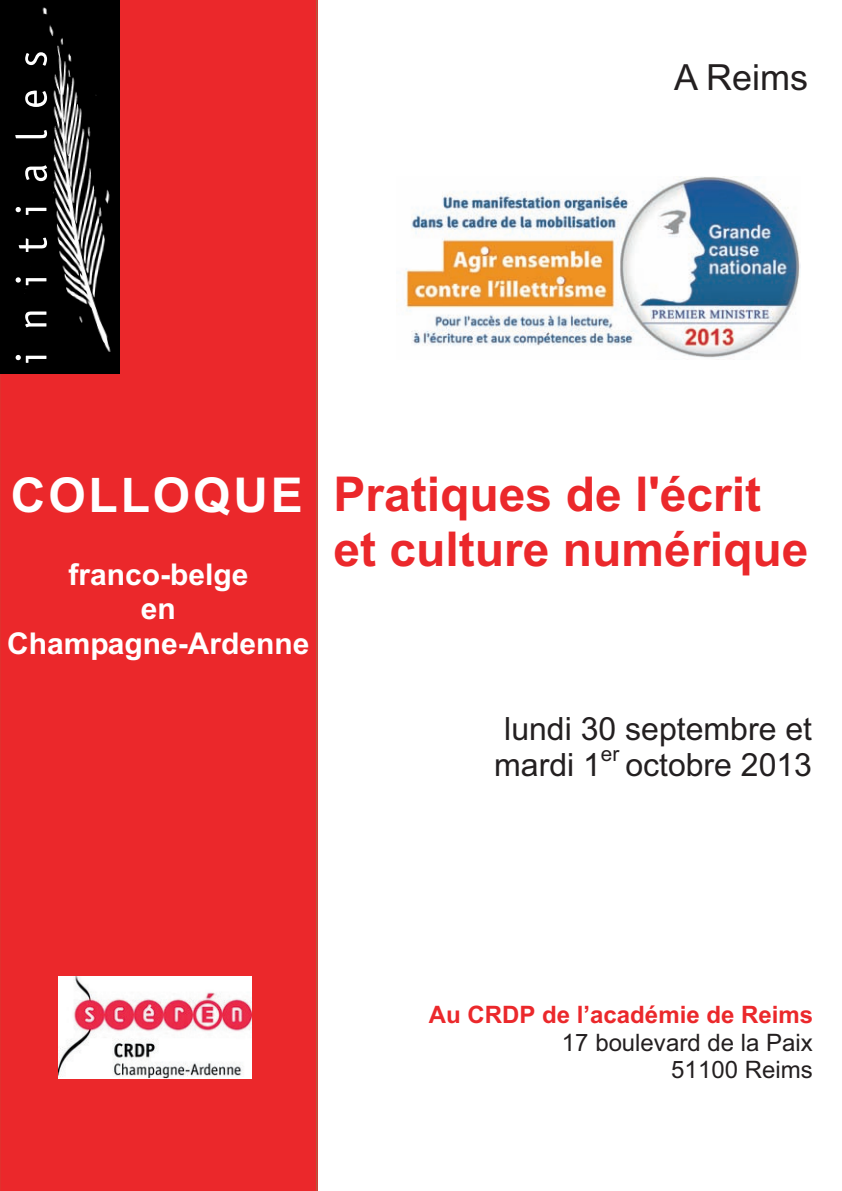
<style>
.page{position:relative;width:842px;height:1191px;background:#fff}
.page>*{position:absolute;margin:0;border:0;box-sizing:border-box;transform-origin:0 0}
.t1{font:700 48px/55px "Arial";color:#eb282b}
.t2{font:700 48px "Arial";letter-spacing:.06em;color:#fff}
.t3{font:36px "Arial";color:#231f20}
.t4{font:32px/36.8px "Arial";color:#231f20}
.t5{font:700 30px/34.4px "Arial";color:#fff;text-align:center}
.t6{font:24px/27.6px "Arial";color:#231f20;text-align:right}
.t7{font:700 24px "Arial";color:#eb282b}
.t8{font:20.8px "Arial";color:#231f20}
</style>
<div class="page">
<div style="left:0;top:0;width:317px;height:1191px;background:#eb282b"></div>
<img style="left:58px;top:976px;width:194px;height:102px">
<div style="left:0;top:0;width:119px;height:373px;background:#000"></div>
<img style="left:15px;top:7px;width:96px;height:352px">
<svg style="left:16px;top:355px;width:30px;height:8px"></svg>
<svg style="left:25px;top:311px;width:21px;height:16px"></svg>
<svg style="left:16px;top:277px;width:30px;height:8px"></svg>
<svg style="left:19px;top:238px;width:28px;height:14px"></svg>
<svg style="left:16px;top:207px;width:30px;height:8px"></svg>
<svg style="left:25px;top:165px;width:22px;height:16px"></svg>
<svg style="left:15px;top:130px;width:32px;height:8px"></svg>
<svg style="left:25px;top:91px;width:22px;height:16px"></svg>
<svg style="left:25px;top:52px;width:22px;height:14px"></svg>
<img style="left:396px;top:176px;width:405px;height:182px">
<p class="t3" style="left:674px;top:64px;width:135px">A Reims</p>
<p class="t2" style="left:11px;top:477px;width:294px">COLLOQUE</p>
<p class="t5" style="left:7px;top:560px;width:304px">franco-belge<br>en<br>Champagne-Ardenne</p>
<p class="t1" style="left:334px;top:471px;width:476px">Pratiques de l'écrit et culture numérique</p>
<p class="t4" style="left:494px;top:713px;width:319px;text-indent:10px">lundi 30 septembre et mardi 1</p>
<p class="t8" style="left:601px;top:746px;width:20px">er</p>
<p class="t4" style="left:625px;top:750px;width:188px">octobre 2013</p>
<p class="t7" style="left:429px;top:1005px;width:386px">Au CRDP de l’académie de Reims</p>
<p class="t6" style="left:562px;top:1030px;width:252px">17 boulevard de la Paix<br>51100 Reims</p>
</div>
